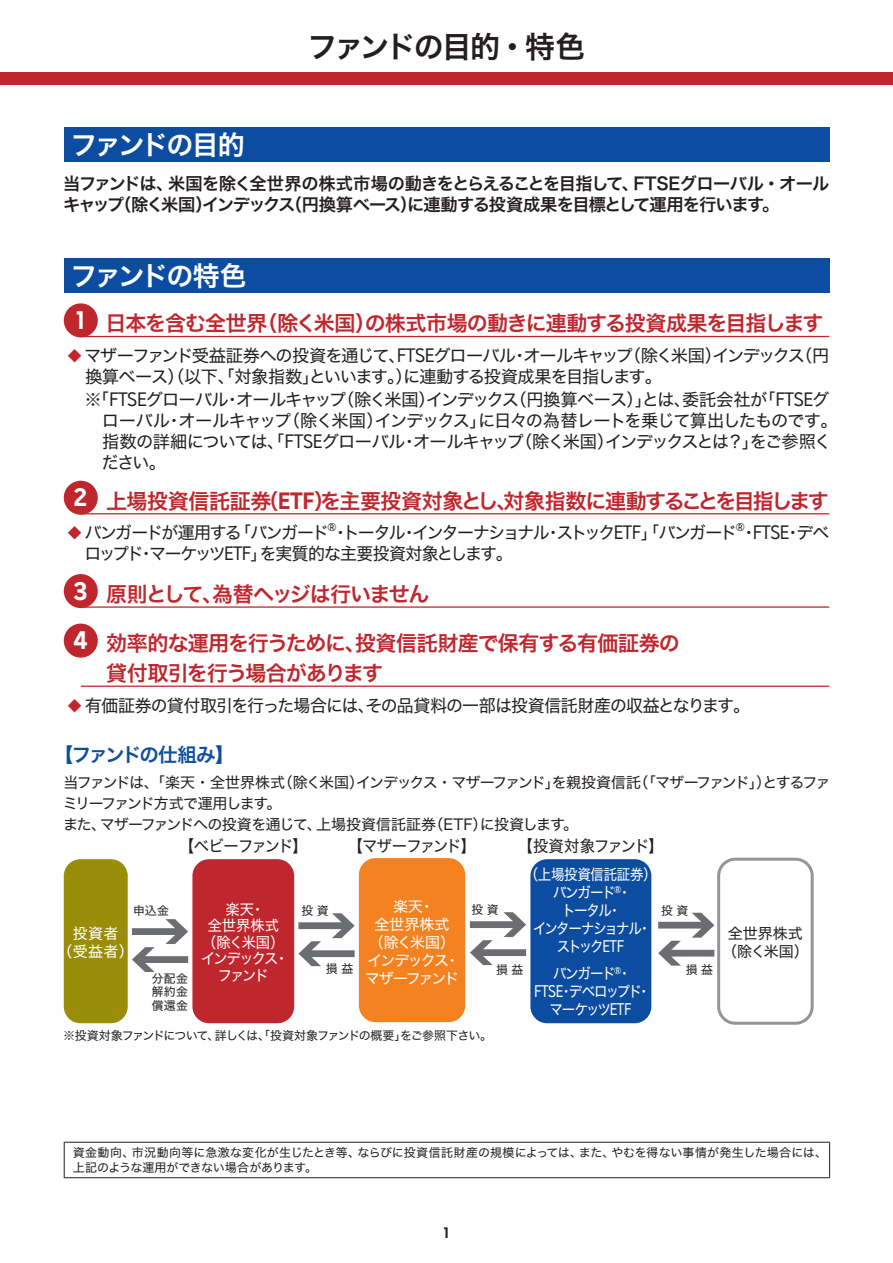
<style>
.page{position:relative;width:893px;height:1263px;background:#fff}
.page>*{position:absolute;margin:0;border:0;box-sizing:border-box;transform-origin:0 0}
.t1{font:30px "Hira Kaku Std N W6";letter-spacing:-.08em;color:#231f20}
.t2{font:27px "Hira Kaku Std N W6";letter-spacing:-.1em;color:#fff}
.t3{font:22.5px "Rakuten Global B";color:#fff}
.t4{font:21px/30px "Hira Kaku Std N W6";letter-spacing:-.05em;color:#c0262d}
.t5{font:21px "Hira Kaku Std N W6";letter-spacing:-.025em;color:#c0262d}
.t6{font:21px "Hira Kaku Std N W6";letter-spacing:-.07em;color:#c0262d}
.t7{font:19.5px "Hira Kaku Std N W6";letter-spacing:-.105em;color:#0d4da1}
.t8{font:17.25px/21px "Hira Kaku Std N W4";letter-spacing:-.065em;color:#231f20}
.t9{font:17.25px/21px "Hira Kaku Std N W6";letter-spacing:-.05em;color:#231f20}
.t10{font:17.25px "Hira Kaku Std N W4";letter-spacing:-.105em;color:#231f20}
.t11{font:16.2px "Hira Kaku Std N W4";letter-spacing:-.065em;color:#231f20;scale:.95 1}
.t12{font:16.2px "Hira Kaku Std N W4";letter-spacing:-.1em;color:#231f20;scale:.95 1}
.t13{font:16.2px "Hira Kaku Std N W4";letter-spacing:-.095em;color:#231f20;scale:.95 1}
.t14{font:15px/21px "Hira Kaku Std N W4";letter-spacing:-.075em;color:#231f20}
.t15{font:15px/18px "Hira Kaku Std N W4";letter-spacing:-.095em;color:#fff;text-align:center;scale:.9 1}
.t16{font:15px/18px "Hira Kaku Std N W4";letter-spacing:-.095em;color:#fff;text-align:center}
.t17{font:15px/16.5px "Hira Kaku Std N W4";letter-spacing:-.095em;color:#fff;text-align:center;scale:.95 1}
.t18{font:15px/18px "Hira Kaku Std N W4";color:#231f20;text-align:center}
.t19{font:13.5px "Rakuten Global B";color:#231f20}
.t20{font:12px/15px "Hira Kaku Std N W4";letter-spacing:-.005em;color:#231f20}
.t21{font:12px "Hira Kaku Std N W4";letter-spacing:-.07em;color:#231f20}
.t22{font:11.85px/13.5px "Hira Kaku Std N W4";letter-spacing:.02em;color:#231f20;text-align:justify}
.t23{font:10.05px "Rakuten Global R";color:#231f20}
.s1{font-size:13.8px;color:#c0262d}
.s2{font-family:"Rakuten Global R"}
.s3{font-family:"Rakuten Global B"}
</style>
<div class="page">
<div style="left:0;top:72px;width:893px;height:13px;background:#c0262d"></div>
<hr style="left:64px;top:1142px;width:766px;height:1px;background:#231f20">
<hr style="left:64px;top:1143px;width:1px;height:34px;background:#231f20">
<hr style="left:829px;top:1143px;width:1px;height:34px;background:#231f20">
<hr style="left:64px;top:1177px;width:766px;height:1px;background:#231f20">
<div style="left:64px;top:128px;width:765px;height:34px;background:#0d4da1"></div>
<div style="left:64px;top:259px;width:765px;height:34px;background:#0d4da1"></div>
<hr style="left:81px;top:336px;width:748px;height:1px;background:#c0262d">
<hr style="left:81px;top:513px;width:748px;height:1px;background:#c0262d">
<hr style="left:81px;top:606px;width:748px;height:2px;background:#c0262d">
<hr style="left:81px;top:685px;width:748px;height:2px;background:#c0262d">
<div style="left:64px;top:303px;width:34px;height:34px;background:#c0262d;border-radius:50%"></div>
<div style="left:64px;top:574px;width:34px;height:34px;background:#c0262d;border-radius:50%"></div>
<div style="left:64px;top:624px;width:34px;height:34px;background:#c0262d;border-radius:50%"></div>
<div style="left:64px;top:481px;width:34px;height:34px;background:#c0262d;border-radius:50%"></div>
<div style="left:192px;top:859px;width:102px;height:164px;background:#c0262d;border-radius:17px"></div>
<div style="left:64px;top:859px;width:64px;height:164px;background:#998d0a;border-radius:17px"></div>
<div style="left:530px;top:859px;width:121px;height:164px;background:#0d4da1;border-radius:17px"></div>
<div style="left:717px;top:858px;width:97px;height:167px;border:3px solid #939598;border-radius:17px"></div>
<svg style="left:132px;top:919px;width:56px;height:53px"></svg>
<svg style="left:298px;top:913px;width:57px;height:53px"></svg>
<svg style="left:470px;top:912px;width:56px;height:53px"></svg>
<svg style="left:658px;top:913px;width:56px;height:52px"></svg>
<div style="left:359px;top:858px;width:106px;height:164px;background:#f58220;border-radius:17px"></div>
<h1 class="t1" style="left:307px;top:24px;width:280px">ファンドの目的・特色</h1>
<h2 class="t2" style="left:71px;top:124px;width:176px">ファンドの目的</h2>
<p class="t9" style="left:63px;top:173px;width:768px">当ファンドは、米国を除く全世界の株式市場の動きをとらえることを目指して、FTSEグローバル・オールキャップ（除く米国）インデックス（円換算ベース）に連動する投資成果を目標として運用を行います。</p>
<h2 class="t2" style="left:71px;top:255px;width:178px">ファンドの特色</h2>
<p class="t4" style="left:106px;top:309px;width:719px">日本を含む全世界（除く米国）の株式市場の動きに連動する投資成果を目指します</p>
<p class="t8" style="left:85px;top:345px;width:746px;text-indent:-17px"><span class="s1">◆</span> マザーファンド受益証券への投資を通じて、<span class="s2">FTSE</span>グローバル・オールキャップ（除く米国）インデックス（円換算ベース）（以下、｢対象指数｣といいます。）に連動する投資成果を目指します。</p>
<p class="t8" style="left:102px;top:389px;width:738px;text-indent:-17px">※「<span class="s2">FTSE</span>グローバル・オールキャップ（除く米国）インデックス（円換算ベース）」とは、委託会社が「<span class="s2">FTSE</span>グローバル・オールキャップ（除く米国）インデックス」に日々の為替レートを乗じて算出したものです。指数の詳細については、「<span class="s2">FTSE</span>グローバル・オールキャップ（除く米国）インデックスとは？」をご参照ください。</p>
<p class="t5" style="left:106px;top:484px;width:724px">上場投資信託証券（<span class="s3">ETF</span>）を主要投資対象とし、対象指数に連動することを目指します</p>
<p class="t10" style="left:68px;top:520px;width:763px"><span class="s1">◆</span> バンガードが運用する｢バンガード・トータル・インターナショナル・ストック<span class="s2">ETF</span>」「バンガード・<span class="s2">FTSE</span>・デベ</p>
<h3 class="t3" style="left:74px;top:305px;width:15px">1</h3>
<h3 class="t3" style="left:74px;top:482px;width:15px">2</h3>
<p class="t23" style="left:328px;top:520px;width:11px">®</p>
<p class="t23" style="left:736px;top:520px;width:11px">®</p>
<p class="t8" style="left:84px;top:543px;width:430px">ロップド・マーケッツ<span class="s2">ETF</span>」を実質的な主要投資対象とします。</p>
<p class="t6" style="left:106px;top:578px;width:325px">原則として、為替ヘッジは行いません</p>
<p class="t4" style="left:106px;top:629px;width:575px">効率的な運用を行うために、投資信託財産で保有する有価証券の貸付取引を行う場合があります</p>
<p class="t8" style="left:68px;top:695px;width:684px"><span class="s1">◆</span> 有価証券の貸付取引を行った場合には、その品貸料の一部は投資信託財産の収益となります。</p>
<h3 class="t3" style="left:74px;top:575px;width:15px">3</h3>
<h3 class="t3" style="left:74px;top:625px;width:15px">4</h3>
<p class="t7" style="left:54px;top:739px;width:182px">【ファンドの仕組み】</p>
<p class="t14" style="left:63px;top:772px;width:769px">当ファンドは、「楽天・全世界株式（除く米国）インデックス・マザーファンド」を親投資信託（「マザーファンド」）とするファミリーファンド方式で運用します。<br>また、マザーファンドへの投資を通じて、上場投資信託証券（ETF）に投資します。</p>
<p class="t16" style="left:58px;top:924px;width:78px">投資者<br>（受益者）</p>
<p class="t12" style="left:179px;top:834px;width:137px">【ベビーファンド】</p>
<p class="t11" style="left:518px;top:834px;width:155px">【投資対象ファンド】</p>
<p class="t13" style="left:347px;top:834px;width:137px">【マザーファンド】</p>
<p class="t22" style="left:133px;top:904px;width:37px">申込金</p>
<p class="t22" style="left:152px;top:971px;width:38px">分配金解約金償還金</p>
<p class="t17" style="left:201px;top:900px;width:94px">楽天・<br>全世界株式（除く米国）インデックス・ファンド</p>
<p class="t22" style="left:301px;top:904px;width:29px">投資</p>
<p class="t22" style="left:326px;top:962px;width:29px">損益</p>
<p class="t16" style="left:365px;top:897px;width:96px">楽天・<br>全世界株式<br>（除く米国）インデックス・マザーファンド</p>
<p class="t22" style="left:472px;top:903px;width:29px">投資</p>
<p class="t22" style="left:496px;top:963px;width:29px">損益</p>
<p class="t15" style="left:525px;top:865px;width:148px">（上場投資信託証券）バンガード<sup>®</sup>・<br>トータル・<br>インターナショナル・ストック<span class="s2">ETF</span></p>
<p class="t15" style="left:534px;top:964px;width:131px">バンガード<sup>®</sup>・<br><span class="s2">FTSE</span>・デベロップド・マーケッツ<span class="s2">ETF</span></p>
<p class="t21" style="left:63px;top:1026px;width:430px">※投資対象ファンドについて、詳しくは、「投資対象ファンドの概要」をご参照下さい。</p>
<p class="t22" style="left:661px;top:903px;width:29px">投資</p>
<p class="t22" style="left:686px;top:962px;width:29px">損益</p>
<p class="t18" style="left:722px;top:924px;width:88px">全世界株式（除く米国）</p>
<p class="t20" style="left:73px;top:1145px;width:756px">資金動向、市況動向等に急激な変化が生じたとき等、ならびに投資信託財産の規模によっては、また、やむを得ない事情が発生した場合には、上記のような運用ができない場合があります。</p>
<p class="t19" style="left:442px;top:1224px;width:10px">1</p>
</div>
